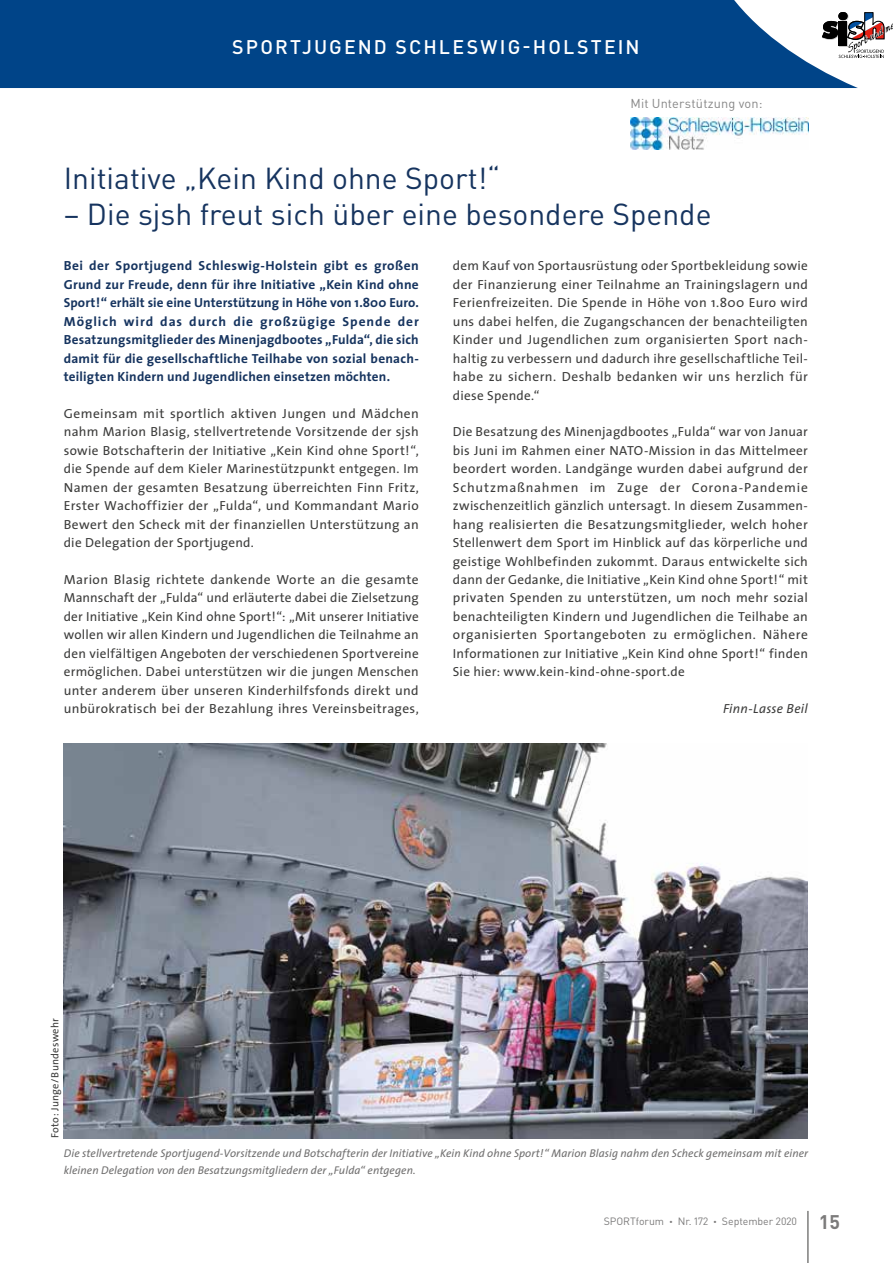
<style>
.page{position:relative;width:893px;height:1263px;background:#fff}
.page>*{position:absolute;margin:0;border:0;box-sizing:border-box;transform-origin:0 0}
.t1{font:30px "DINOT";color:#16345f}
.t2{font:500 19.5px "DINOT";letter-spacing:.105em;color:#fff}
.t3{font:13.2px/18.5px "The Sans";letter-spacing:.025em;color:#3c3c3b;text-align:justify}
.t4{font:700 13.2px/18.5px "The Sans";letter-spacing:.015em;color:#16345f;text-align:justify}
.t5{font:italic 13.2px "The Sans";letter-spacing:.02em;color:#3c3c3b}
.t6{font:12.75px "DINOT";letter-spacing:.015em;color:#878787}
.t7{font:italic 11.25px/16.5px "The Sans";letter-spacing:.005em;color:#706f6f}
.t8{font:10.5px "DINOT";color:#7c7b7b}
.t9{font:10.5px "The Sans";letter-spacing:.025em;color:#3c3c3b}
.s1{font-weight:900}
.s2{font-weight:700;font-size:19.5px}
</style>
<div class="page">
<hr style="left:808px;top:1211px;width:1px;height:52px;background:#3c3c3b">
<svg style="left:858px;top:13px;width:35px;height:45px"></svg>
<svg style="left:0;top:0;width:858px;height:88px;background:#12508f"></svg>
<img style="left:630px;top:118px;width:178px;height:32px">
<img style="left:64px;top:744px;width:744px;height:394px">
<h2 class="t2" style="left:232px;top:33px;width:409px">SPORTJUGEND SCHLESWIG-HOLSTEIN</h2>
<p class="t6" style="left:630px;top:95px;width:133px">Mit Unterstützung von:</p>
<h1 class="t1" style="left:64px;top:158px;width:438px">Initiative „Kein Kind ohne Sport!“</h1>
<h1 class="t1" style="left:64px;top:194px;width:649px">– Die sjsh freut sich über eine besondere Spende</h1>
<p class="t4" style="left:64px;top:256px;width:357px">Bei der Sportjugend Schleswig-Holstein gibt es großen Grund zur Freude, denn für ihre Initiative „Kein Kind ohne Sport!“ erhält sie eine Unterstützung in Höhe von 1.800 Euro.<br>Möglich wird das durch die großzügige Spende der Besatzungsmitglieder des Minenjagdbootes „Fulda“, die sich damit für die gesellschaftliche Teilhabe von sozial benach&shy;teiligten Kindern und Jugendlichen einsetzen möchten.</p>
<p class="t3" style="left:64px;top:404px;width:357px">Gemeinsam mit sportlich aktiven Jungen und Mädchen nahm Marion Blasig, stellvertretende Vorsitzende der sjsh sowie Botschafterin der Initiative „Kein Kind ohne Sport!“, die Spende auf dem Kieler Marinestützpunkt entgegen. Im Namen der gesamten Besatzung überreichten Finn Fritz, Erster Wachoffizier der „Fulda“, und Kommandant Mario Bewert den Scheck mit der finanziellen Unterstützung an die Delegation der Sportjugend.</p>
<p class="t3" style="left:64px;top:570px;width:357px">Marion Blasig richtete dankende Worte an die gesamte Mannschaft der „Fulda“ und erläuterte dabei die Zielsetzung der Initiative „Kein Kind ohne Sport!“: „Mit unserer Initiative wollen wir allen Kindern und Jugendlichen die Teilnahme an den vielfältigen Angeboten der verschiedenen Sportvereine ermöglichen. Dabei unterstützen wir die jungen Menschen unter anderem über unseren Kinderhilfsfonds direkt und unbürokratisch bei der Bezahlung ihres Vereinsbeitrages,</p>
<p class="t3" style="left:453px;top:256px;width:357px">dem Kauf von Sportausrüstung oder Sportbekleidung sowie der Finanzierung einer Teilnahme an Trainingslagern und Ferienfreizeiten. Die Spende in Höhe von 1.800 Euro wird uns dabei helfen, die Zugangschancen der benachteiligten Kinder und Jugendlichen zum organisierten Sport nach&shy;haltig zu verbessern und dadurch ihre gesellschaftliche Teil&shy;habe zu sichern. Deshalb bedanken wir uns herzlich für diese Spende.“</p>
<p class="t3" style="left:453px;top:422px;width:357px">Die Besatzung des Minenjagdbootes „Fulda“ war von Januar bis Juni im Rahmen einer NATO-Mission in das Mittelmeer beordert worden. Landgänge wurden dabei aufgrund der Schutzmaßnahmen im Zuge der Corona-Pandemie zwischenzeitlich gänzlich untersagt. In diesem Zusammen&shy;hang realisierten die Besatzungsmitglieder, welch hoher Stellenwert dem Sport im Hinblick auf das körperliche und geistige Wohlbefinden zukommt. Daraus entwickelte sich dann der Gedanke, die Initiative „Kein Kind ohne Sport!“ mit privaten Spenden zu unterstützen, um noch mehr sozial benachteiligten Kindern und Jugendlichen die Teilhabe an organisierten Sportangeboten zu ermöglichen. Nähere Informationen zur Initiative „Kein Kind ohne Sport!“ finden Sie hier: www.kein-kind-ohne-sport.de</p>
<p class="t5" style="left:723px;top:698px;width:86px">Finn-Lasse Beil</p>
<p class="t9" style="left:46px;top:1138px;width:122px;rotate:-90deg">Foto: Junge/Bundeswehr</p>
<p class="t7" style="left:64px;top:1145px;width:746px">Die stellvertretende Sportjugend-Vorsitzende und Botschafterin der Initiative „Kein Kind ohne Sport!“ Marion Blasig nahm den Scheck gemeinsam mit einer kleinen Delegation von den Besatzungsmitgliedern der „Fulda“ entgegen.</p>
<p class="t8" style="left:604px;top:1214px;width:238px">SPORTforum <span class="s1">·</span> Nr. 172 <span class="s1">·</span> September 2020 <span class="s2">15</span></p>
</div>
